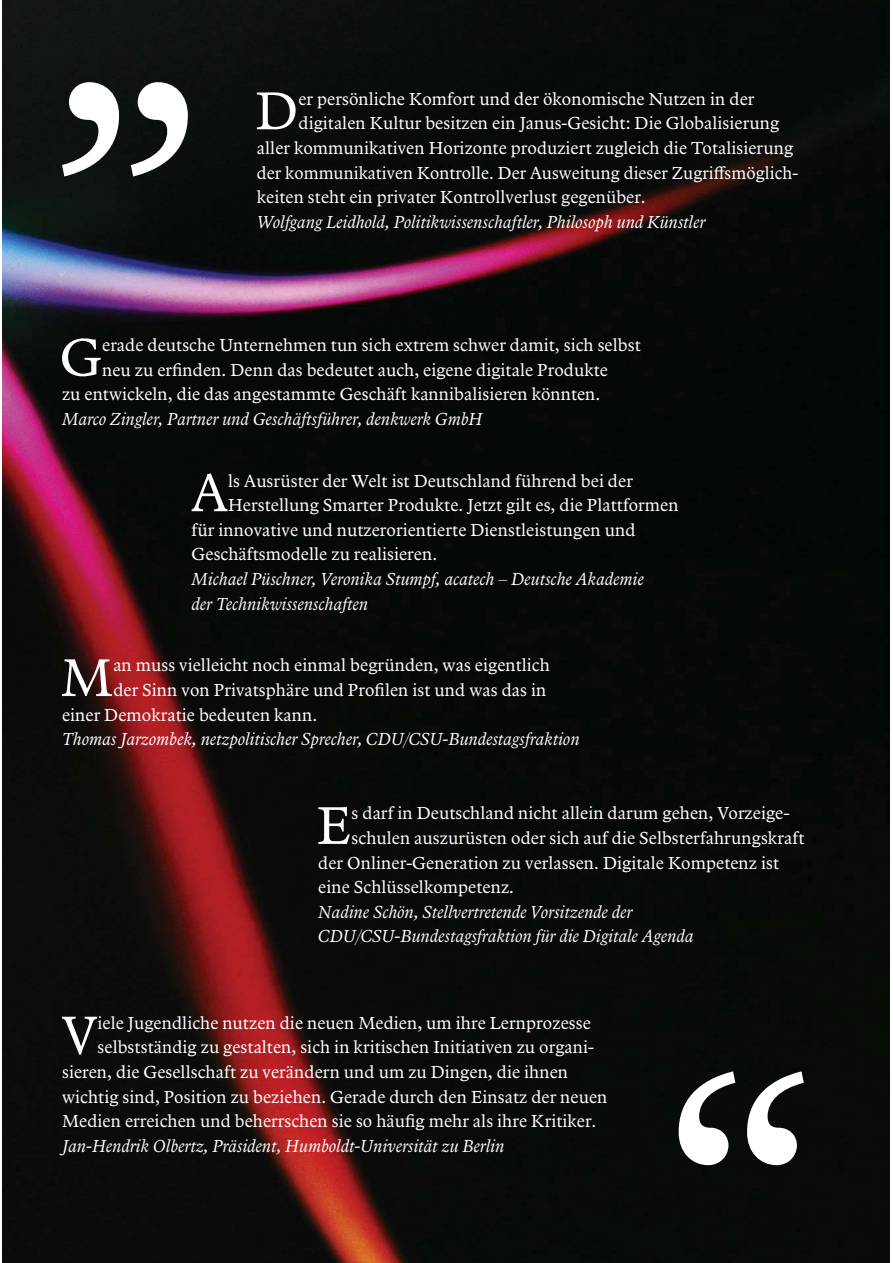
<style>
.page{position:relative;width:893px;height:1263px;background:#fff}
.page>*{position:absolute;margin:0;border:0;box-sizing:border-box;transform-origin:0 0}
.t1{font:54.9px "Arbesco DT";color:#fff}
.t2{font:18px "Arbesco DT";letter-spacing:.005em;color:#fff}
.t3{font:italic 18px/24.6px "Arbesco DT";letter-spacing:.005em;color:#fff}
</style>
<div class="page">
<img style="left:3px;top:0;width:887px;height:1263px">
<svg style="left:62px;top:82px;width:126px;height:94px"></svg>
<svg style="left:679px;top:1071px;width:125px;height:94px"></svg>
<h1 class="t1" style="left:255px;top:90px;width:44px">D</h1>
<p class="t2" style="left:298px;top:92px;width:457px">er persönliche Komfort und der ökonomische Nutzen in der</p>
<p class="t2" style="left:298px;top:116px;width:482px">digitalen Kultur besitzen ein Janus-Gesicht: Die Globalisierung</p>
<p class="t2" style="left:257px;top:141px;width:538px">aller kommunikativen Horizonte produziert zugleich die Totalisierung</p>
<p class="t2" style="left:257px;top:166px;width:543px">der kommunikativen Kontrolle. Der Ausweitung dieser Zugriffsmöglich-</p>
<p class="t2" style="left:257px;top:190px;width:390px">keiten steht ein privater Kontrollverlust gegenüber.</p>
<p class="t3" style="left:257px;top:211px;width:450px">Wolfgang Leidhold, Politikwissenschaftler, Philosoph und Künstler</p>
<h1 class="t1" style="left:60px;top:336px;width:44px">G</h1>
<p class="t2" style="left:102px;top:338px;width:540px">erade deutsche Unternehmen tun sich extrem schwer damit, sich selbst</p>
<p class="t2" style="left:102px;top:363px;width:507px">neu zu erfinden. Denn das bedeutet auch, eigene digitale Produkte</p>
<p class="t2" style="left:62px;top:387px;width:540px">zu entwickeln, die das angestammte Geschäft kannibalisieren könnten.</p>
<p class="t3" style="left:62px;top:408px;width:422px">Marco Zingler, Partner und Geschäftsführer, denkwerk GmbH</p>
<h1 class="t1" style="left:191px;top:472px;width:38px">A</h1>
<p class="t2" style="left:228px;top:474px;width:406px">ls Ausrüster der Welt ist Deutschland führend bei der</p>
<p class="t2" style="left:228px;top:498px;width:452px">Herstellung Smarter Produkte. Jetzt gilt es, die Plattformen</p>
<p class="t2" style="left:192px;top:523px;width:445px">für innovative und nutzerorientierte Dienstleistungen und</p>
<p class="t2" style="left:192px;top:548px;width:247px">Geschäftsmodelle zu realisieren.</p>
<p class="t3" style="left:192px;top:568px;width:453px">Michael Püschner, Veronika Stumpf, acatech – Deutsche Akademie der Technikwissenschaften</p>
<h1 class="t1" style="left:61px;top:657px;width:54px">M</h1>
<p class="t2" style="left:113px;top:659px;width:438px">an muss vielleicht noch einmal begründen, was eigentlich</p>
<p class="t2" style="left:113px;top:683px;width:434px">der Sinn von Privatsphäre und Profilen ist und was das in</p>
<p class="t2" style="left:62px;top:708px;width:257px">einer Demokratie bedeuten kann.</p>
<p class="t3" style="left:62px;top:728px;width:519px">Thomas Jarzombek, netzpolitischer Sprecher, CDU/CSU-Bundestagsfraktion</p>
<h1 class="t1" style="left:317px;top:805px;width:36px">E</h1>
<p class="t2" style="left:352px;top:806px;width:439px">s darf in Deutschland nicht allein darum gehen, Vorzeige -</p>
<p class="t2" style="left:352px;top:831px;width:454px">schulen auszurüsten oder sich auf die Selbsterfahrungskraft</p>
<p class="t2" style="left:318px;top:856px;width:462px">der Onliner-Generation zu verlassen. Digitale Kompetenz ist</p>
<p class="t2" style="left:318px;top:880px;width:197px">eine Schlüsselkompetenz.</p>
<p class="t3" style="left:318px;top:901px;width:377px">Nadine Schön, Stellvertretende Vorsitzende der<br>CDU/CSU-Bundestagsfraktion für die Digitale Agenda</p>
<h1 class="t1" style="left:62px;top:1014px;width:37px">V</h1>
<p class="t2" style="left:98px;top:1016px;width:495px">iele Jugendliche nutzen die neuen Medien, um ihre Lernprozesse</p>
<p class="t2" style="left:98px;top:1040px;width:498px">selbstständig zu gestalten, sich in kritischen Initiativen zu organi-</p>
<p class="t2" style="left:62px;top:1065px;width:507px">sieren, die Gesellschaft zu verändern und um zu Dingen, die ihnen</p>
<p class="t2" style="left:62px;top:1090px;width:547px">wichtig sind, Position zu beziehen. Gerade durch den Einsatz der neuen</p>
<p class="t2" style="left:62px;top:1114px;width:535px">Medien erreichen und beherrschen sie so häufig mehr als ihre Kritiker.</p>
<p class="t3" style="left:62px;top:1135px;width:444px">Jan-Hendrik Olbertz, Präsident, Humboldt-Universität zu Berlin</p>
</div>
